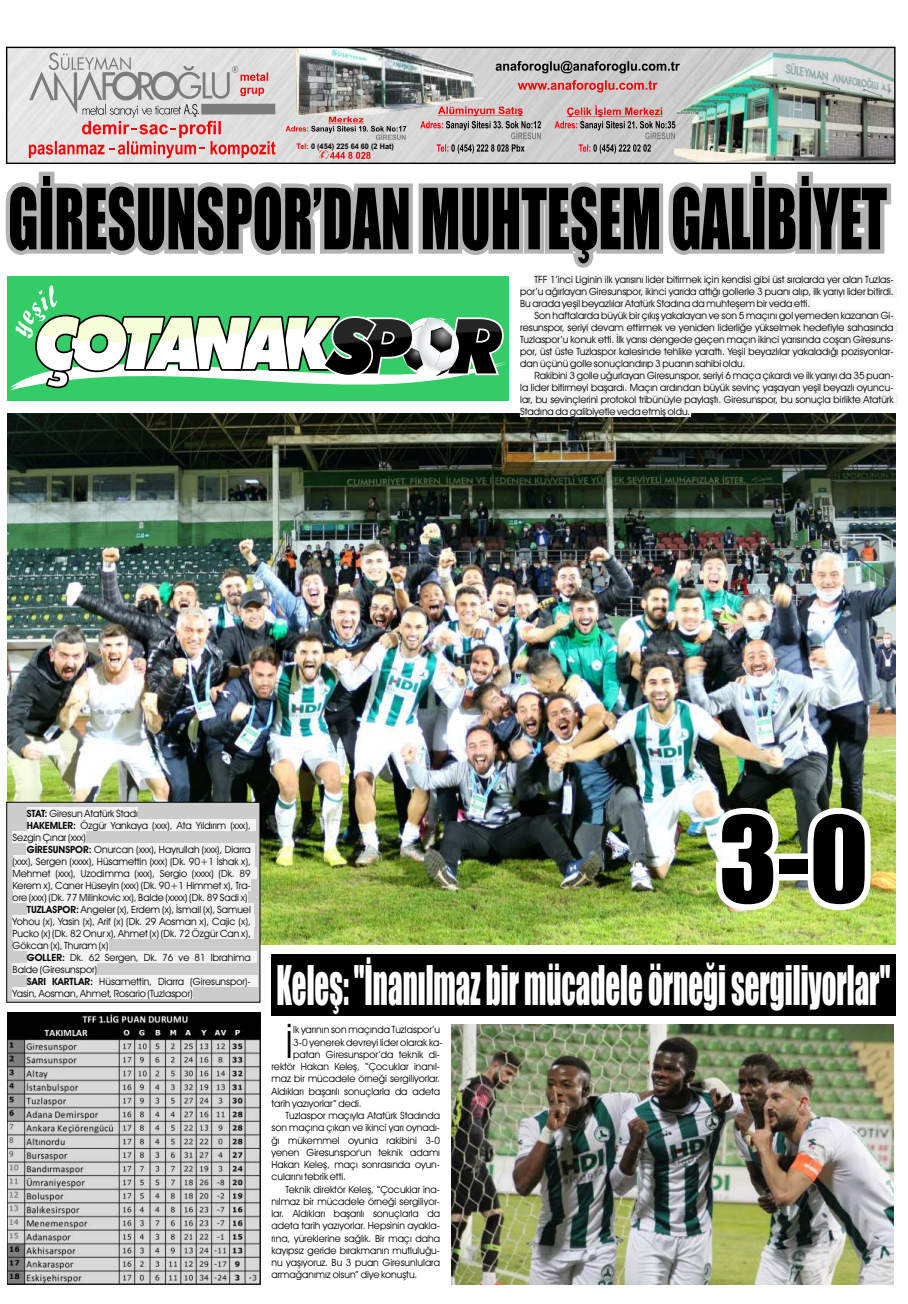
<style>
.page{position:relative;width:908px;height:1304px;background:#fff}
.page>*{position:absolute;margin:0;border:0;box-sizing:border-box;transform-origin:0 0}
.t1{font:109.9px "Impact";color:#000}
.t2{font:77.8px "Impact";color:#000;scale:.71 1}
.t3{font:50.5px "Impact";color:#fff;scale:.57 1}
.t4{font:37.9px "Avant Garde IT Cby BT";color:#000}
.t5{font:10px/12px "Avant Garde IT Cby BT";color:#000;text-align:justify}
.t6{font:700 7.7px "Arial";color:#000;scale:.96 1}
.s1{color:#f90006}
.s2{font-weight:600}
</style>
<div class="page">
<div style="left:7px;top:276px;width:501px;height:125px;background:#3c6"></div>
<svg style="left:10px;top:285px;width:497px;height:106px"></svg>
<svg style="left:8px;top:49px;width:666px;height:113px;background:#d6d5d5"></svg>
<svg style="left:29px;top:52px;width:246px;height:106px;background:#d6bfc0"></svg>
<img style="left:297px;top:49px;width:190px;height:65px">
<svg style="left:285px;top:117px;width:121px;height:23px;background:#c8baba"></svg>
<svg style="left:420px;top:106px;width:120px;height:48px;background:#c1b0b0"></svg>
<svg style="left:554px;top:106px;width:120px;height:48px;background:#beaaab"></svg>
<svg style="left:319px;top:151px;width:51px;height:9px"></svg>
<svg style="left:495px;top:61px;width:179px;height:12px;background:#8a8a8a"></svg>
<svg style="left:517px;top:80px;width:140px;height:12px;background:#d98e90"></svg>
<img style="left:674px;top:49px;width:219px;height:113px">
<div style="left:6px;top:47px;width:889px;height:117px;border:1px solid #000"></div>
<img style="left:7px;top:413px;width:888px;height:532px">
<div style="left:534px;top:274px;width:355px;height:12px;background:#f3f3f3"></div>
<hr style="left:889px;top:274px;width:4px;height:12px;background:#f3f3f3">
<div style="left:520px;top:286px;width:376px;height:12px;background:#f3f3f3"></div>
<div style="left:520px;top:298px;width:289px;height:12px;background:#f3f3f3"></div>
<div style="left:534px;top:310px;width:355px;height:12px;background:#f3f3f3"></div>
<hr style="left:889px;top:310px;width:4px;height:12px;background:#f3f3f3">
<div style="left:520px;top:322px;width:377px;height:11px;background:#f3f3f3"></div>
<div style="left:520px;top:333px;width:369px;height:12px;background:#f3f3f3"></div>
<hr style="left:889px;top:333px;width:4px;height:12px;background:#f3f3f3">
<div style="left:520px;top:345px;width:369px;height:12px;background:#f3f3f3"></div>
<hr style="left:889px;top:345px;width:4px;height:12px;background:#f3f3f3">
<div style="left:520px;top:357px;width:225px;height:12px;background:#f3f3f3"></div>
<div style="left:534px;top:369px;width:355px;height:12px;background:#f3f3f3"></div>
<hr style="left:889px;top:369px;width:4px;height:12px;background:#f3f3f3">
<div style="left:520px;top:381px;width:369px;height:12px;background:#f3f3f3"></div>
<hr style="left:889px;top:381px;width:4px;height:12px;background:#f3f3f3">
<div style="left:520px;top:393px;width:377px;height:12px;background:#f3f3f3"></div>
<div style="left:520px;top:405px;width:170px;height:12px;background:#f3f3f3"></div>
<svg style="left:6px;top:172px;width:884px;height:96px;fill:#b3b3b3"></svg>
<img style="left:715px;top:808px;width:155px;height:102px">
<svg style="left:6px;top:802px;width:254px;height:201px;background:#c1c1c0"></svg>
<div style="left:27px;top:807px;width:22px;height:12px;background:#f3f3f3"></div>
<div style="left:49px;top:807px;width:89px;height:12px;background:#f3f3f3"></div>
<div style="left:27px;top:819px;width:53px;height:12px;background:#f3f3f3"></div>
<div style="left:80px;top:819px;width:176px;height:12px;background:#f3f3f3"></div>
<div style="left:13px;top:831px;width:73px;height:12px;background:#f3f3f3"></div>
<div style="left:27px;top:843px;width:65px;height:12px;background:#f3f3f3"></div>
<div style="left:92px;top:843px;width:162px;height:12px;background:#f3f3f3"></div>
<div style="left:13px;top:855px;width:241px;height:12px;background:#f3f3f3"></div>
<div style="left:13px;top:867px;width:244px;height:12px;background:#f3f3f3"></div>
<div style="left:13px;top:879px;width:234px;height:12px;background:#f3f3f3"></div>
<hr style="left:247px;top:879px;width:4px;height:12px;background:#f3f3f3">
<div style="left:13px;top:891px;width:234px;height:12px;background:#f3f3f3"></div>
<div style="left:27px;top:903px;width:52px;height:12px;background:#f3f3f3"></div>
<div style="left:79px;top:903px;width:175px;height:12px;background:#f3f3f3"></div>
<div style="left:13px;top:915px;width:242px;height:12px;background:#f3f3f3"></div>
<div style="left:13px;top:927px;width:241px;height:12px;background:#f3f3f3"></div>
<div style="left:13px;top:939px;width:95px;height:12px;background:#f3f3f3"></div>
<div style="left:27px;top:951px;width:43px;height:12px;background:#f3f3f3"></div>
<div style="left:70px;top:951px;width:187px;height:12px;background:#f3f3f3"></div>
<div style="left:13px;top:963px;width:84px;height:12px;background:#f3f3f3"></div>
<div style="left:27px;top:975px;width:72px;height:12px;background:#f3f3f3"></div>
<div style="left:99px;top:975px;width:159px;height:12px;background:#f3f3f3"></div>
<div style="left:13px;top:987px;width:180px;height:12px;background:#f3f3f3"></div>
<div style="left:271px;top:954px;width:624px;height:62px;background:#000"></div>
<img style="left:451px;top:1025px;width:442px;height:260px">
<img style="left:7px;top:1012px;width:253px;height:273px">
<p class="t6" style="left:296px;top:144px;width:103px"><span class="s1">Tel:</span> 0 (454) 225 64 60 (2 Hat)</p>
<h2 class="t2" style="left:8px;top:188px;width:1238px">GİRESUNSPOR’DAN MUHTEŞEM GALİBİYET</h2>
<p class="t5" style="left:520px;top:275px;width:375px;text-indent:14px">TFF 1’inci Liginin ilk yarısını lider bitirmek için kendisi gibi üst sıralarda yer alan Tuzlas&shy;por’u ağırlayan Giresunspor, ikinci yarıda attığı gollerle 3 puanı alıp, ilk yarıyı lider bitirdi.<br>Bu arada yeşil beyazlılar Atatürk Stadına da muhteşem bir veda etti.</p>
<p class="t5" style="left:520px;top:311px;width:375px;text-indent:14px">Son haftalarda büyük bir çıkış yakalayan ve son 5 maçını gol yemeden kazanan Gi&shy;resunspor, seriyi devam ettirmek ve yeniden liderliğe yükselmek hedefiyle sahasında Tuzlaspor’u konuk etti. İlk yarısı dengede geçen maçın ikinci yarısında coşan Giresuns&shy;por, üst üste Tuzlaspor kalesinde tehlike yarattı. Yeşil beyazlılar yakaladığı pozisyonlar&shy;dan üçünü golle sonuçlandırıp 3 puanın sahibi oldu.</p>
<p class="t5" style="left:520px;top:370px;width:375px;text-indent:14px">Rakibini 3 golle uğurlayan Giresunspor, seriyi 6 maça çıkardı ve ilk yarıyı da 35 puan&shy;la lider bitirmeyi başardı. Maçın ardından büyük sevinç yaşayan yeşil beyazlı oyuncu&shy;lar, bu sevinçlerini protokol tribünüyle paylaştı. Giresunspor, bu sonuçla birlikte Atatürk Stadına da galibiyetle veda etmiş oldu.</p>
<p class="t5" style="left:27px;top:808px;width:112px"><span class="s2">STAT:</span> Giresun Atatürk Stadı</p>
<p class="t5" style="left:27px;top:820px;width:225px"><span class="s2">HAKEMLER:</span> Özgür Yankaya (xxx), Ata Yıldırım (xxx),</p>
<p class="t5" style="left:13px;top:832px;width:75px">Sezgin Çınar (xxx)</p>
<p class="t5" style="left:27px;top:844px;width:225px"><span class="s2">GİRESUNSPOR:</span> Onurcan (xxx), Hayrullah (xxx), Diarra</p>
<p class="t5" style="left:13px;top:856px;width:239px">(xxx), Sergen (xxxx), Hüsamettin (xxx) (Dk. 90+1 İshak x),</p>
<p class="t5" style="left:13px;top:868px;width:239px">Mehmet (xxx), Uzodimma (xxx), Sergio (xxxx) (Dk. 89</p>
<p class="t5" style="left:13px;top:880px;width:240px">Kerem x), Caner Hüseyin (xxx) (Dk. 90+1 Himmet x), Tra-</p>
<p class="t5" style="left:13px;top:892px;width:236px">ore (xxx) (Dk. 77 Milinkovic xx), Balde (xxxx) (Dk. 89 Sadi x)</p>
<p class="t5" style="left:27px;top:904px;width:225px"><span class="s2">TUZLASPOR:</span> Angeler (x), Erdem (x), İsmail (x), Samuel</p>
<p class="t5" style="left:13px;top:916px;width:239px">Yohou (x), Yasin (x), Arif (x) (Dk. 29 Aosman x), Cajic (x),</p>
<p class="t5" style="left:13px;top:928px;width:239px">Pucko (x) (Dk. 82 Onur x), Ahmet (x) (Dk. 72 Özgür Can x),</p>
<p class="t5" style="left:13px;top:940px;width:97px">Gökcan (x), Thuram (x)</p>
<p class="t5" style="left:27px;top:952px;width:225px"><span class="s2">GOLLER:</span> Dk. 62 Sergen, Dk. 76 ve 81 Ibrahima</p>
<p class="t5" style="left:13px;top:964px;width:86px">Balde (Giresunspor)</p>
<p class="t5" style="left:27px;top:976px;width:225px"><span class="s2">SARI KARTLAR:</span> Hüsamettin, Diarra (Giresunspor)-</p>
<p class="t5" style="left:13px;top:988px;width:182px">Yasin, Aosman, Ahmet, Rosario (Tuzlaspor)</p>
<h1 class="t1" style="left:718px;top:816px;width:151px">3-0</h1>
<h3 class="t3" style="left:276px;top:965px;width:1078px">Keleş: "İnanılmaz bir mücadele örneği sergiliyorlar"</h3>
<p class="t5" style="left:293px;top:1025px;width:148px">lk yarının son maçında Tuzlaspor’u</p>
<h3 class="t4" style="left:285px;top:1029px;width:9px">İ</h3>
<p class="t5" style="left:293px;top:1037px;width:151px">3-0 yenerek devreyi lider olarak ka-</p>
<p class="t5" style="left:293px;top:1049px;width:148px">patan Giresunspor’da teknik di-</p>
<p class="t5" style="left:271px;top:1061px;width:170px">rektör Hakan Keleş, “Çocuklar inanıl-</p>
<p class="t5" style="left:271px;top:1074px;width:170px">maz bir mücadele örneği sergiliyorlar.</p>
<p class="t5" style="left:271px;top:1086px;width:170px">Aldıkları başarılı sonuçlarla da adeta</p>
<p class="t5" style="left:271px;top:1098px;width:92px">tarih yazıyorlar” dedi.</p>
<p class="t5" style="left:285px;top:1110px;width:156px">Tuzlaspor maçıyla Atatürk Stadında</p>
<p class="t5" style="left:271px;top:1123px;width:170px">son maçına çıkan ve ikinci yarı oynadı-</p>
<p class="t5" style="left:271px;top:1135px;width:170px">ğı mükemmel oyunla rakibini 3-0</p>
<p class="t5" style="left:271px;top:1147px;width:170px">yenen Giresunspor'un teknik adamı</p>
<p class="t5" style="left:271px;top:1159px;width:170px">Hakan Keleş, maçı sonrasında oyun-</p>
<p class="t5" style="left:271px;top:1172px;width:76px">cularını tebrik etti.</p>
<p class="t5" style="left:285px;top:1184px;width:156px">Teknik direktör Keleş, “Çocuklar ina-</p>
<p class="t5" style="left:271px;top:1196px;width:170px">nılmaz bir mücadele örneği sergiliyor-</p>
<p class="t5" style="left:271px;top:1208px;width:170px">lar. Aldıkları başarılı sonuçlarla da</p>
<p class="t5" style="left:271px;top:1221px;width:170px">adeta tarih yazıyorlar. Hepsinin ayakla-</p>
<p class="t5" style="left:271px;top:1233px;width:170px">rına, yüreklerine sağlık. Bir maçı daha</p>
<p class="t5" style="left:271px;top:1245px;width:170px">kayıpsız geride bırakmanın mutluluğu-</p>
<p class="t5" style="left:271px;top:1257px;width:170px">nu yaşıyoruz. Bu 3 puan Giresunlulara</p>
<p class="t5" style="left:271px;top:1270px;width:147px">armağanımız olsun” diye konuştu.</p>
</div>
